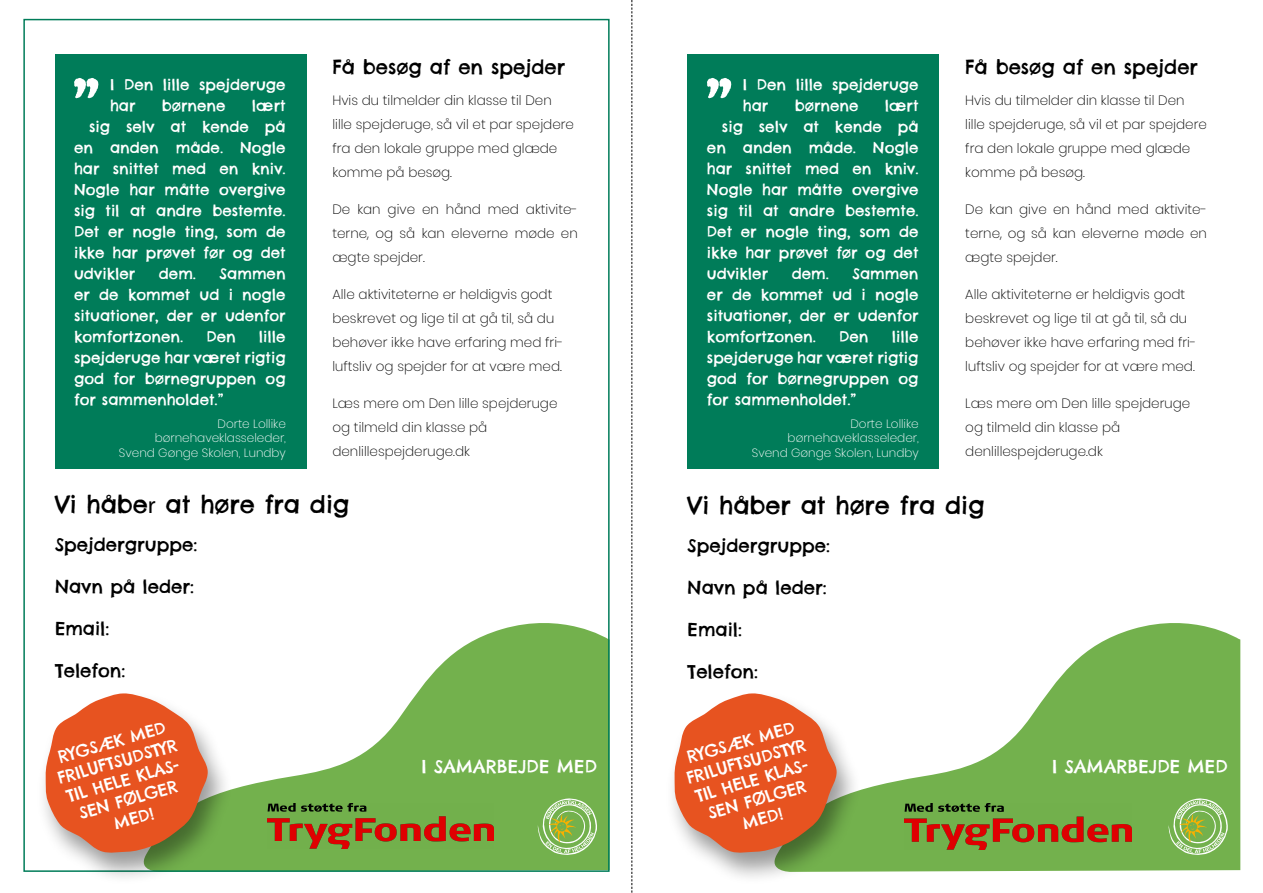
<style>
.page{position:relative;width:1263px;height:893px;background:#fff}
.page>*{position:absolute;margin:0;border:0;box-sizing:border-box;transform-origin:0 0}
.t1{font:24px "Chelsea Market";color:#000}
.t2{font:19.5px "Chelsea Market";color:#000}
.t3{font:18px "Chelsea Market";color:#000}
.t4{font:18px "Chelsea Market";color:#fff}
.t5{font:16.5px/19.8px "Chelsea Market";color:#fff;text-align:center}
.t6{font:15px/21px "Chelsea Market";color:#fff;text-align:justify}
.t7{font:200 13.5px/24px "Poppins";color:#000}
.t8{font:200 12px/14.4px "Poppins";color:#fff;text-align:right}
.s1{font-family:"Myriad Pro"}
</style>
<div class="page">
<svg style="left:631px;top:0;width:1px;height:893px"></svg>
<svg style="left:234px;top:623px;width:373px;height:246px;fill:#73b14d"></svg>
<svg style="left:537px;top:798px;width:60px;height:59px;background:#93bf6c"></svg>
<div style="left:55px;top:54px;width:251px;height:415px;background:#007c59"></div>
<svg style="left:74px;top:78px;width:24px;height:20px"></svg>
<div style="left:36px;top:690px;width:198px;height:195px;background:#000;opacity:.4"></div>
<svg style="left:45px;top:693px;width:163px;height:161px;background:#df7347"></svg>
<svg style="left:862px;top:623px;width:378px;height:249px;fill:#73b14d"></svg>
<svg style="left:1168px;top:798px;width:60px;height:59px;background:#93bf6c"></svg>
<div style="left:688px;top:54px;width:251px;height:415px;background:#007c59"></div>
<svg style="left:707px;top:78px;width:24px;height:20px"></svg>
<div style="left:665px;top:690px;width:197px;height:195px;background:#000;opacity:.4"></div>
<svg style="left:674px;top:693px;width:163px;height:161px;background:#df7347"></svg>
<img style="left:904px;top:803px;width:227px;height:46px">
<img style="left:267px;top:803px;width:227px;height:46px">
<p class="t6" style="left:110px;top:74px;width:177px">I Den lille spejderuge har</p>
<p class="t6" style="left:162px;top:95px;width:65px">børnene</p>
<p class="t6" style="left:252px;top:95px;width:35px">lært</p>
<p class="t6" style="left:89px;top:116px;width:198px">sig selv at kende på</p>
<p class="t6" style="left:74px;top:137px;width:213px">en anden måde. Nogle</p>
<p class="t6" style="left:74px;top:158px;width:213px">har snittet med en kniv.</p>
<p class="t6" style="left:74px;top:179px;width:213px">Nogle har måtte overgive</p>
<p class="t6" style="left:74px;top:200px;width:213px">sig til at andre bestemte.</p>
<p class="t6" style="left:74px;top:221px;width:213px">Det er nogle ting, som de</p>
<p class="t6" style="left:74px;top:242px;width:213px">ikke har prøvet før og det</p>
<p class="t6" style="left:74px;top:263px;width:63px">udvikler</p>
<p class="t6" style="left:159px;top:263px;width:39px">dem.</p>
<p class="t6" style="left:74px;top:263px;width:213px;text-indent:145px">Sammen er de kommet ud i nogle situationer, der er udenfor komfortzonen.</p>
<p class="t6" style="left:74px;top:326px;width:213px;text-indent:185px">lille spejderuge har været rigtig god for børnegruppen og for sammenholdet.”</p>
<p class="t8" style="left:119px;top:416px;width:169px">Dorte Lollike børnehaveklasseleder,<br>Svend Gønge Skolen, Lundby</p>
<p class="t6" style="left:206px;top:326px;width:31px">Den</p>
<h2 class="t2" style="left:332px;top:54px;width:234px">Få besøg af en spejder</h2>
<p class="t7" style="left:332px;top:89px;width:243px">Hvis du tilmelder din klasse til Den lille spejderuge, så vil et par spejdere fra den lokale gruppe med glæde komme på besøg.</p>
<p class="t7" style="left:332px;top:198px;width:247px;text-align:justify">De kan give en hånd med aktivite&shy;terne, og så kan eleverne møde en ægte spejder.</p>
<p class="t7" style="left:332px;top:282px;width:233px">Alle aktiviteterne er heldigvis godt beskrevet og lige til at gå til, så du behøver ikke have erfaring med fri&shy;luftsliv og spejder for at være med.</p>
<p class="t7" style="left:332px;top:391px;width:227px">Læs mere om Den lille spejderuge og tilmeld din klasse på denlillespejderuge.dk</p>
<h1 class="t1" style="left:55px;top:489px;width:296px">Vi håbe<span class="s1">r</span> at høre fra dig</h1>
<h3 class="t3" style="left:55px;top:533px;width:144px">Spejdergruppe:</h3>
<h3 class="t3" style="left:55px;top:575px;width:140px">Navn på leder:</h3>
<h3 class="t3" style="left:55px;top:617px;width:56px">Email:</h3>
<h3 class="t3" style="left:55px;top:658px;width:72px">Telefon:</h3>
<p class="t5" style="left:50px;top:750px;width:125px;rotate:-16deg">RYGSÆK MED<br>FRILUFTSUDSTYR<br>TIL HELE KLAS-<br>SEN FØLGER<br>MED!</p>
<h3 class="t4" style="left:421px;top:755px;width:177px">I SAMARBEJDE MED</h3>
<p class="t6" style="left:743px;top:74px;width:177px">I Den lille spejderuge har</p>
<p class="t6" style="left:795px;top:95px;width:65px">børnene</p>
<p class="t6" style="left:885px;top:95px;width:35px">lært</p>
<p class="t6" style="left:722px;top:116px;width:198px">sig selv at kende på</p>
<p class="t6" style="left:707px;top:137px;width:213px">en anden måde. Nogle</p>
<p class="t6" style="left:707px;top:158px;width:213px">har snittet med en kniv.</p>
<p class="t6" style="left:707px;top:179px;width:213px">Nogle har måtte overgive</p>
<p class="t6" style="left:707px;top:200px;width:213px">sig til at andre bestemte.</p>
<p class="t6" style="left:707px;top:221px;width:213px">Det er nogle ting, som de</p>
<p class="t6" style="left:707px;top:242px;width:213px">ikke har prøvet før og det</p>
<p class="t6" style="left:707px;top:263px;width:63px">udvikler</p>
<p class="t6" style="left:792px;top:263px;width:39px">dem.</p>
<p class="t6" style="left:707px;top:263px;width:213px;text-indent:145px">Sammen er de kommet ud i nogle situationer, der er udenfor komfortzonen.</p>
<p class="t6" style="left:707px;top:326px;width:213px;text-indent:185px">lille spejderuge har været rigtig god for børnegruppen og for sammenholdet.”</p>
<p class="t8" style="left:752px;top:416px;width:169px">Dorte Lollike børnehaveklasseleder,<br>Svend Gønge Skolen, Lundby</p>
<p class="t6" style="left:839px;top:326px;width:31px">Den</p>
<h2 class="t2" style="left:965px;top:54px;width:234px">Få besøg af en spejder</h2>
<p class="t7" style="left:965px;top:89px;width:243px">Hvis du tilmelder din klasse til Den lille spejderuge, så vil et par spejdere fra den lokale gruppe med glæde komme på besøg.</p>
<p class="t7" style="left:965px;top:198px;width:243px;text-align:justify">De kan give en hånd med aktivite&shy;terne, og så kan eleverne møde en ægte spejder.</p>
<p class="t7" style="left:965px;top:282px;width:233px">Alle aktiviteterne er heldigvis godt beskrevet og lige til at gå til, så du behøver ikke have erfaring med fri&shy;luftsliv og spejder for at være med.</p>
<p class="t7" style="left:965px;top:391px;width:227px">Læs mere om Den lille spejderuge og tilmeld din klasse på denlillespejderuge.dk</p>
<h1 class="t1" style="left:688px;top:489px;width:298px">Vi håber at høre fra dig</h1>
<h3 class="t3" style="left:688px;top:534px;width:144px">Spejdergruppe:</h3>
<h3 class="t3" style="left:688px;top:576px;width:140px">Navn på leder:</h3>
<h3 class="t3" style="left:688px;top:618px;width:56px">Email:</h3>
<h3 class="t3" style="left:688px;top:659px;width:72px">Telefon:</h3>
<p class="t5" style="left:679px;top:750px;width:125px;rotate:-16deg">RYGSÆK MED<br>FRILUFTSUDSTYR<br>TIL HELE KLAS-<br>SEN FØLGER<br>MED!</p>
<h3 class="t4" style="left:1052px;top:755px;width:177px">I SAMARBEJDE MED</h3>
</div>
